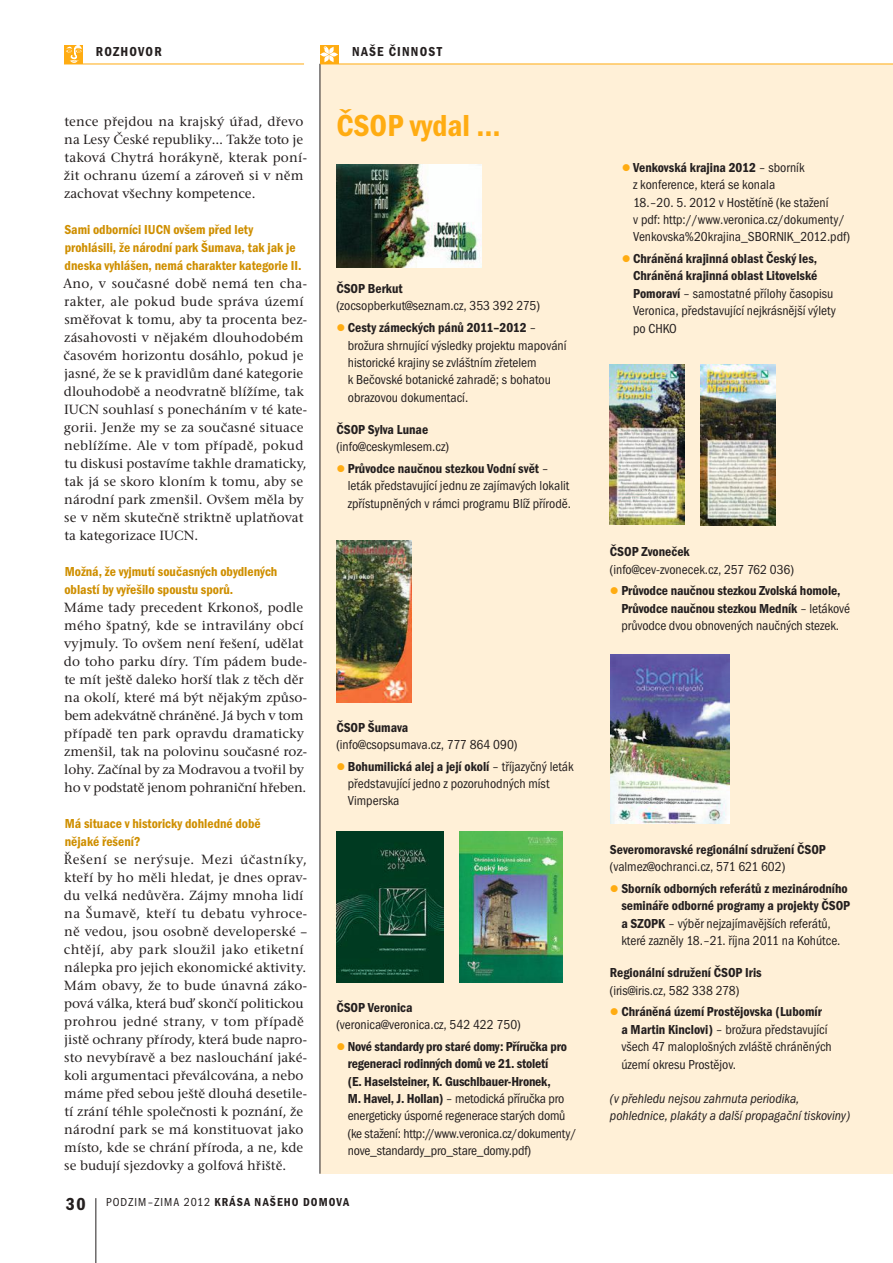
<style>
.page{position:relative;width:893px;height:1263px;background:#fff}
.page>*{position:absolute;margin:0;border:0;box-sizing:border-box;transform-origin:0 0}
.t1{font:31.5px "Franklin Got Itc TOT Dem Con";color:#ffac12}
.t2{font:500 13.5px/18px "Stone Serif Itc TOT";letter-spacing:.005em;color:#241f1f}
.t3{font:13.5px/17.4px "Franklin Got Itc TOT Boo Con";color:#241f1f}
.t4{font:13.5px/17.4px "Franklin Got Itc TOT Dem Con";color:#241f1f}
.t5{font:13.5px/18px "Franklin Got Itc TOT Dem Con";color:#cf8f01}
.t6{font:13.5px/17.4px "Franklin Got Itc TOT Boo Con Ita";color:#241f1f}
.t7{font:13.5px "Franklin Got Itc TOT Dem Con";letter-spacing:.1em;color:#241f1f}
.t8{font:12px "Franklin Got Itc TOT Dem Con";letter-spacing:.09em;color:#241f1f}
.s1{color:#ffac12}
.s2{font-family:"Franklin Got Itc TOT Boo Con"}
.s3{font-family:"Franklin Got Itc TOT Dem Con"}
.s4{font-size:18px}
</style>
<div class="page">
<hr style="left:95px;top:1198px;width:1px;height:65px;background:#241f1f">
<div style="left:320px;top:64px;width:573px;height:1110px;background:#fff0d7"></div>
<img style="left:337px;top:540px;width:74px;height:162px">
<img style="left:337px;top:832px;width:106px;height:151px">
<img style="left:459px;top:832px;width:103px;height:150px">
<div style="left:64px;top:46px;width:19px;height:18px;background:#ffac12"></div>
<svg style="left:66px;top:45px;width:15px;height:18px"></svg>
<hr style="left:64px;top:64px;width:240px;height:1px;background:#ffac12">
<hr style="left:320px;top:64px;width:1px;height:1110px;background:#241f1f">
<div style="left:320px;top:45px;width:18px;height:19px;background:#ffac12"></div>
<svg style="left:320px;top:46px;width:18px;height:16px"></svg>
<hr style="left:320px;top:64px;width:573px;height:1px;background:#ffac12">
<img style="left:609px;top:364px;width:75px;height:160px">
<img style="left:700px;top:364px;width:75px;height:161px">
<img style="left:610px;top:655px;width:119px;height:169px">
<img style="left:337px;top:165px;width:144px;height:102px">
<p class="t4" style="left:96px;top:43px;width:67px">rozhovor</p>
<p class="t2" style="left:64px;top:113px;width:244px">tence přejdou na krajský úřad, dřevo na Lesy České republiky… Takže toto je taková Chytrá horákyně, kterak poní&shy;žit ochranu území a zároveň si v něm zachovat všechny kompetence.</p>
<p class="t5" style="left:64px;top:221px;width:239px">Sami odborníci IU CN ovšem před lety prohlásili, že národní park Šumava, tak jak je dneska vyhlášen, nemá charakter kategorie II .</p>
<p class="t2" style="left:64px;top:275px;width:245px">Ano, v současné době nemá ten cha&shy;rakter, ale pokud bude správa území směřovat k tomu, aby ta procenta bez&shy;zásahovosti v nějakém dlouhodobém časovém horizontu dosáhlo, pokud je jasné, že se k pravidlům dané kategorie dlouhodobě a neodvratně blížíme, tak IUCN souhlasí s ponecháním v té kate&shy;gorii. Jenže my se za současné situace neblížíme. Ale v tom případě, pokud tu diskusi postavíme takhle dramaticky, tak já se skoro kloním k tomu, aby se národní park zmenšil. Ovšem měla by se v něm skutečně striktně uplatňovat ta kategorizace IUCN.</p>
<p class="t5" style="left:64px;top:562px;width:215px">Možná, že vyjmutí současných obydlených oblastí by vyřešilo spoustu sporů.</p>
<p class="t2" style="left:64px;top:599px;width:244px">Máme tady precedent Krkonoš, podle mého špatný, kde se intravilány obcí vyjmuly. To ovšem není řešení, udělat do toho parku díry. Tím pádem bude&shy;te mít ještě daleko horší tlak z těch děr na okolí, které má být nějakým způso&shy;bem adekvátně chráněné. Já bych v tom případě ten park opravdu dramaticky zmenšil, tak na polovinu současné roz&shy;lohy. Začínal by za Modravou a tvořil by ho v podstatě jenom pohraniční hřeben.</p>
<p class="t5" style="left:65px;top:814px;width:198px">Má situace v historicky dohledné době nějaké řešení?</p>
<p class="t2" style="left:64px;top:851px;width:245px">Řešení se nerýsuje. Mezi účastníky, kteří by ho měli hledat, je dnes oprav&shy;du velká nedůvěra. Zájmy mnoha lidí na Šumavě, kteří tu debatu vyhroce&shy;ně vedou, jsou osobně developerské – chtějí, aby park sloužil jako etiketní nálepka pro jejich ekonomické aktivity.<br>Mám obavy, že to bude únavná záko&shy;pová válka, která buď skončí politickou prohrou jedné strany, v tom případě jistě ochrany přírody, která bude napro&shy;sto nevybíravě a bez naslouchání jaké&shy;koli argumentaci převálcována, a nebo máme před sebou ještě dlouhá desetile&shy;tí zrání téhle společnosti k poznání, že národní park se má konstituovat jako místo, kde se chrání příroda, a ne, kde se budují sjezdovky a golfová hřiště.</p>
<p class="t7" style="left:352px;top:44px;width:92px">naše činnost</p>
<h1 class="t1" style="left:336px;top:107px;width:35px">ČSOP</h1>
<h1 class="t1" style="left:410px;top:107px;width:92px">vydal …</h1>
<p class="t4" style="left:336px;top:280px;width:16px">ČSOP</p>
<p class="t4" style="left:368px;top:280px;width:36px">Berkut</p>
<p class="t3" style="left:336px;top:297px;width:205px">(zocsopberkut@seznam.cz, 353 392 275)</p>
<p class="t4" style="left:336px;top:319px;width:202px"><span class="s1">●</span> Cesty zámeckých pánů 2011–2012 <span class="s2">–</span></p>
<p class="t3" style="left:348px;top:336px;width:220px">brožura shrnující výsledky projektu mapování historické krajiny se zvláštním zřetelem<br>k Bečovské botanické zahradě; s bohatou obrazovou dokumentací.</p>
<p class="t4" style="left:336px;top:421px;width:16px">ČSOP</p>
<p class="t4" style="left:368px;top:421px;width:62px">Sylva Lunae</p>
<p class="t3" style="left:336px;top:438px;width:114px">(info@ceskymlesem.cz)</p>
<p class="t4" style="left:336px;top:460px;width:214px"><span class="s1">●</span> Průvodce naučnou stezkou Vodní svět <span class="s2">–</span></p>
<p class="t3" style="left:348px;top:477px;width:225px">leták představující jednu ze zajímavých lokalit zpřístupněných v rámci programu Blíž přírodě.</p>
<p class="t4" style="left:336px;top:718px;width:16px">ČSOP</p>
<p class="t4" style="left:368px;top:718px;width:42px">Šumava</p>
<p class="t3" style="left:336px;top:736px;width:182px">(info@csopsumava.cz, 777 864 090)</p>
<p class="t4" style="left:336px;top:757px;width:239px"><span class="s1">●</span> Bohumilická alej a její okolí <span class="s2">– tříjazyčný leták</span></p>
<p class="t3" style="left:348px;top:775px;width:203px">představující jedno z pozoruhodných míst<br>Vimperska</p>
<p class="t4" style="left:336px;top:998px;width:16px">ČSOP</p>
<p class="t4" style="left:368px;top:998px;width:46px">Veronica</p>
<p class="t3" style="left:336px;top:1016px;width:186px">(veronica@veronica.cz, 542 422 750)</p>
<p class="t4" style="left:336px;top:1038px;width:232px;text-align:center"><span class="s1">●</span> Nové standardy pro staré domy: Příručka pro regeneraci rodinných domů ve 21. století<br>(E. Haselsteiner, K. Guschlbauer-Hronek,</p>
<p class="t3" style="left:348px;top:1090px;width:230px"><span class="s3">M. Havel, J. Hollan)</span> – metodická příručka pro energeticky úsporné regenerace starých domů (ke stažení: http://www.veronica.cz/dokumenty/ nove_standardy_pro_stare_domy.pdf)</p>
<p class="t8" style="left:66px;top:1195px;width:284px"><span class="s4">30</span> <span class="s2">podzim–zima 2012</span> krása našeho domova</p>
<p class="t4" style="left:622px;top:159px;width:184px"><span class="s1">●</span> Venkovská krajina 2012 <span class="s2">– sborník</span></p>
<p class="t3" style="left:633px;top:176px;width:218px">z konference, která se konala<br>18.–20. 5. 2012 v Hostětíně (ke stažení<br>v pdf: http://www.veronica.cz/dokumenty/ Venkovska%20krajina_SBORNIK_2012.pdf)</p>
<p class="t4" style="left:622px;top:250px;width:197px;text-align:right"><span class="s1">●</span> Chráněná krajinná oblast Český les,<br>Chráněná krajinná oblast Litovelské</p>
<p class="t3" style="left:633px;top:285px;width:204px"><span class="s3">Pomoraví</span> – samostatné přílohy časopisu<br>Veronica, představující nejkrásnější výlety po CHKO</p>
<p class="t4" style="left:610px;top:543px;width:16px">ČSOP</p>
<p class="t4" style="left:641px;top:543px;width:50px">Zvoneček</p>
<p class="t3" style="left:610px;top:561px;width:186px">(info@cev-zvonecek.cz, 257 762 036)</p>
<p class="t4" style="left:621px;top:582px;width:230px;text-indent:-11px"><span class="s1">●</span> Průvodce naučnou stezkou Zvolská homole,<br>Průvodce naučnou stezkou Medník <span class="s2">– letákové</span></p>
<p class="t3" style="left:621px;top:617px;width:219px">průvodce dvou obnovených naučných stezek.</p>
<p class="t4" style="left:610px;top:841px;width:203px">Severomoravské regionální sdružení ČSOP</p>
<p class="t3" style="left:610px;top:858px;width:177px">(valmez@ochranci.cz, 571 621 602)</p>
<p class="t4" style="left:621px;top:880px;width:228px;text-indent:-11px"><span class="s1">●</span> Sborník odborných referátů z mezinárodního semináře odborné programy a projekty ČSOP<br>a SZOPK</p>
<p class="t3" style="left:621px;top:915px;width:221px;text-indent:47px">– výběr nejzajímavějších referátů, které zazněly 18.–21. října 2011 na Kohútce.</p>
<p class="t4" style="left:610px;top:964px;width:120px">Regionální sdružení ČSOP</p>
<p class="t4" style="left:745px;top:964px;width:18px">Iris</p>
<p class="t3" style="left:610px;top:982px;width:131px">(iris@iris.cz, 582 338 278)</p>
<p class="t4" style="left:610px;top:1003px;width:213px"><span class="s1">●</span> Chráněná území Prostějovska (Lubomír</p>
<p class="t3" style="left:621px;top:1021px;width:212px"><span class="s3">a M artin Kinclovi)</span> – brožura představující všech 47 maloplošných zvláště chráněných území okresu Prostějov.</p>
<p class="t6" style="left:610px;top:1090px;width:242px">(v přehledu nejsou zahrnuta periodika, pohlednice, plakáty a další propagační tiskoviny)</p>
</div>
